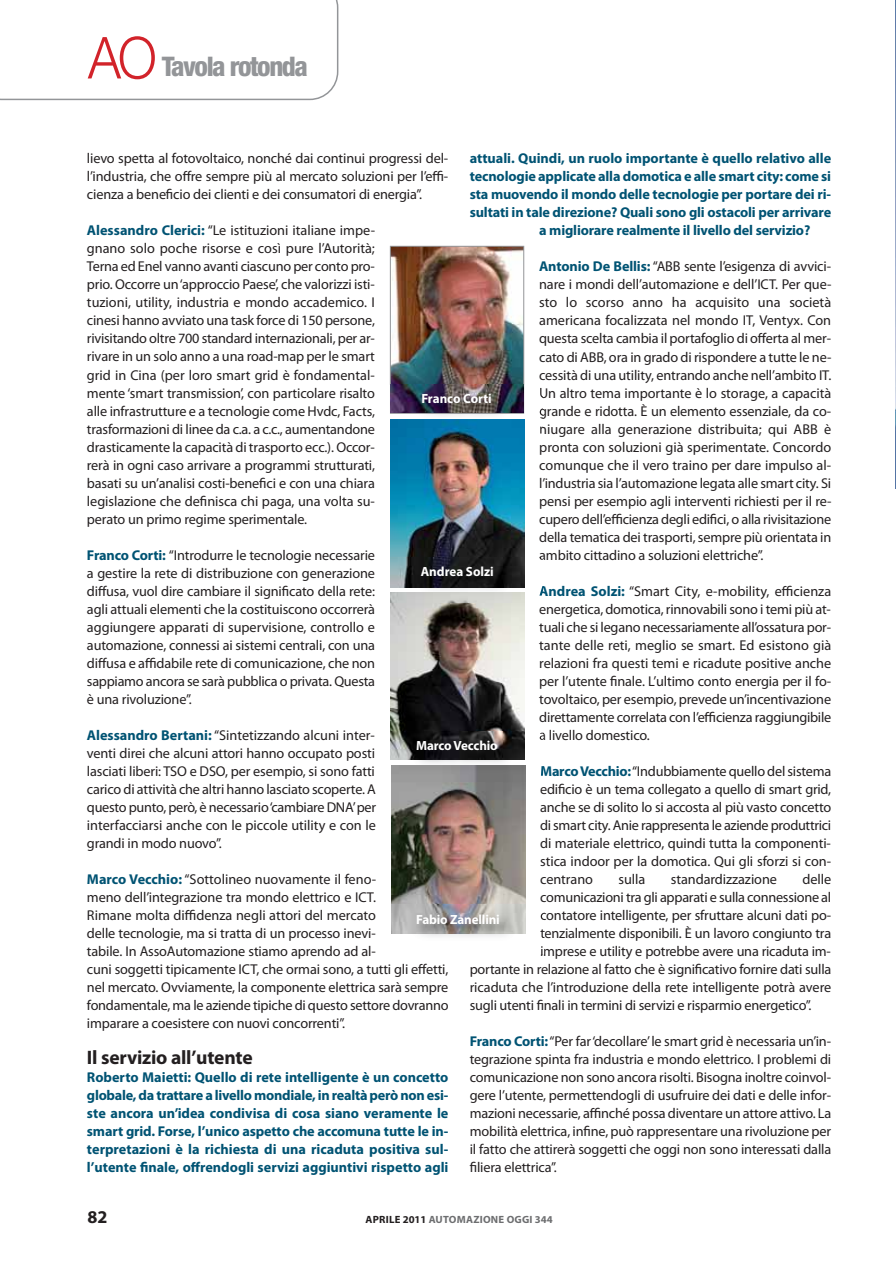
<style>
.page{position:relative;width:896px;height:1264px;background:#fff}
.page>*{position:absolute;margin:0;border:0;box-sizing:border-box;transform-origin:0 0}
.t1{font:800 condensed 27px "Helvetica Neue LT";letter-spacing:-.055em;color:#939598}
.t2{font:700 19.5px "Myriad Pro";letter-spacing:-.01em;color:#231f20}
.t3{font:700 18px "Myriad Pro";color:#231f20}
.t4{font:14.25px/18px "Myriad Pro";letter-spacing:-.01em;color:#231f20;text-align:justify}
.t5{font:700 14.25px/18px "Myriad Pro";letter-spacing:-.01em;color:#005373;text-align:justify}
.t6{font:700 13.35px "Myriad Pro";letter-spacing:-.01em;color:#fff}
.t7{font:700 10.5px "Myriad Pro";letter-spacing:.02em;color:#6d6e70}
.s1{font-weight:300;font-stretch:normal;font-size:57.9px;color:#d2232a}
.s2{font-weight:700;color:#005373}
.s3{color:#231f20}
</style>
<div class="page">
<svg style="left:0;top:0;width:338px;height:100px"></svg>
<img style="left:390px;top:437px;width:134px;height:121px">
<img style="left:390px;top:603px;width:134px;height:128px">
<img style="left:390px;top:558px;width:154px;height:45px">
<svg style="left:539px;top:585px;width:5px;height:10px"></svg>
<img style="left:390px;top:558px;width:134px;height:29px">
<img style="left:390px;top:592px;width:134px;height:11px">
<img style="left:391px;top:781px;width:134px;height:124px">
<img style="left:391px;top:905px;width:153px;height:33px">
<svg style="left:541px;top:911px;width:3px;height:9px"></svg>
<svg style="left:540px;top:928px;width:4px;height:9px"></svg>
<svg style="left:541px;top:946px;width:2px;height:8px"></svg>
<img style="left:391px;top:905px;width:134px;height:28px">
<img style="left:390px;top:731px;width:154px;height:50px">
<svg style="left:540px;top:731px;width:4px;height:8px"></svg>
<svg style="left:541px;top:765px;width:3px;height:10px"></svg>
<img style="left:390px;top:731px;width:134px;height:28px">
<img style="left:391px;top:765px;width:134px;height:16px">
<img style="left:392px;top:248px;width:130px;height:137px">
<div style="left:390px;top:246px;width:134px;height:167px;border:1px solid #939598"></div>
<img style="left:390px;top:385px;width:152px;height:52px">
<svg style="left:540px;top:387px;width:2px;height:11px"></svg>
<svg style="left:540px;top:407px;width:2px;height:11px"></svg>
<svg style="left:540px;top:426px;width:2px;height:8px"></svg>
<img style="left:390px;top:419px;width:134px;height:18px">
<img style="left:391px;top:385px;width:132px;height:28px">
<img style="left:895px;top:0;width:1px;height:489px">
<h1 class="t1" style="left:88px;top:58px;width:221px"><span class="s1">AO</span> Tavola rotonda</h1>
<p class="t4" style="left:87px;top:151px;width:363px">lievo spetta al fotovoltaico, nonché dai continui progressi del&shy;l’industria, che offre sempre più al mercato soluzioni per l’effi&shy;cienza a beneficio dei clienti e dei consumatori di energia”.</p>
<p class="t4" style="left:87px;top:223px;width:290px"><span class="s2">Alessandro Clerici:</span> “Le istituzioni italiane impe&shy;gnano solo poche risorse e così pure l’Autorità; Terna ed Enel vanno avanti ciascuno per conto pro&shy;prio. Occorre un ‘approccio Paese’, che valorizzi isti&shy;tuzioni, utility, industria e mondo accademico. I cinesi hanno avviato una task force di 150 persone, rivisitando oltre 700 standard internazionali, per ar&shy;rivare in un solo anno a una road-map per le smart grid in Cina (per loro smart grid è fondamental&shy;mente ‘smart transmission’, con particolare risalto alle infrastrutture e a tecnologie come Hvdc, Facts, trasformazioni di linee da c.a. a c.c., aumentandone drasticamente la capacità di trasporto ecc.). Occor&shy;rerà in ogni caso arrivare a programmi strutturati, basati su un’analisi costi-benefici e con una chiara legislazione che definisca chi paga, una volta su&shy;perato un primo regime sperimentale.</p>
<p class="t4" style="left:87px;top:547px;width:290px"><span class="s2">Franco Corti:</span> “Introdurre le tecnologie necessarie a gestire la rete di distribuzione con generazione diffusa, vuol dire cambiare il significato della rete: agli attuali elementi che la costituiscono occorrerà aggiungere apparati di supervisione, controllo e automazione, connessi ai sistemi centrali, con una diffusa e affidabile rete di comunicazione, che non sappiamo ancora se sarà pubblica o privata. Questa è una rivoluzione”.</p>
<p class="t4" style="left:87px;top:727px;width:291px"><span class="s2">Alessandro Bertani:</span> “Sintetizzando alcuni inter&shy;venti direi che alcuni attori hanno occupato posti lasciati liberi: TSO e DSO, per esempio, si sono fatti carico di attività che altri hanno lasciato scoperte. A questo punto, però, è necessario ‘cambiare DNA’ per interfacciarsi anche con le piccole utility e con le grandi in modo nuovo”.</p>
<p class="t4" style="left:87px;top:871px;width:363px;text-align:left"><span class="s2">Marco Vecchio:</span> “Sottolineo nuovamente il feno-<br>meno dell’integrazione tra mondo elettrico e ICT.<br>Rimane molta diffidenza negli attori del mercato<br>delle tecnologie, ma si tratta di un processo inevi-<br>tabile. In AssoAutomazione stiamo aprendo ad al-<br>cuni soggetti tipicamente ICT, che ormai sono, a tutti gli effetti, nel mercato. Ovviamente, la componente elettrica sarà sempre fondamentale, ma le aziende tipiche di questo settore dovranno imparare a coesistere con nuovi concorrenti”.</p>
<h2 class="t2" style="left:87px;top:1049px;width:167px">Il servizio all’utente</h2>
<p class="t5" style="left:87px;top:1069px;width:363px">Roberto Maietti: Quello di rete intelligente è un concetto globale, da trattare a livello mondiale, in realtà però non esi&shy;ste ancora un’idea condivisa di cosa siano veramente le smart grid. Forse, l’unico aspetto che accomuna tutte le in&shy;terpretazioni è la richiesta di una ricaduta positiva sul&shy;l’utente finale, offrendogli servizi aggiuntivi rispetto agli</p>
<p class="t5" style="left:470px;top:151px;width:363px">attuali. Quindi, un ruolo importante è quello relativo alle</p>
<p class="t5" style="left:470px;top:169px;width:363px">tecnologie applicate alla domotica e alle smart city: come si</p>
<p class="t5" style="left:470px;top:187px;width:363px">sta muovendo il mondo delle tecnologie per portare dei ri-</p>
<p class="t5" style="left:470px;top:205px;width:363px">sultati in tale direzione? Quali sono gli ostacoli per arrivare</p>
<p class="t5" style="left:539px;top:223px;width:273px">a migliorare realmente il livello del servizio?</p>
<p class="t4" style="left:539px;top:259px;width:294px"><span class="s2">Antonio De Bellis:</span> “ABB sente l’esigenza di avvici&shy;nare i mondi dell’automazione e dell’ICT. Per que&shy;sto lo scorso anno ha acquisito una società americana focalizzata nel mondo IT, Ventyx. Con questa scelta cambia il portafoglio di offerta al mer&shy;cato di ABB, ora in grado di rispondere a tutte le ne&shy;cessità di una utility, entrando anche nell’ambito IT.<br>Un altro tema importante è lo storage, a capacità grande e ridotta. È un elemento essenziale, da co&shy;niugare alla generazione distribuita; qui ABB è pronta con soluzioni già sperimentate. Concordo comunque che il vero traino per dare impulso al&shy;l’industria sia l’automazione legata alle smart city. Si pensi per esempio agli interventi richiesti per il re&shy;cupero dell’efficienza degli edifici, o alla rivisitazione della tematica dei trasporti, sempre più orientata in ambito cittadino a soluzioni elettriche”.</p>
<p class="t4" style="left:539px;top:583px;width:294px"><span class="s2">Andrea Solzi:</span> “Smart City, e-mobility, efficienza energetica, domotica, rinnovabili sono i temi più at&shy;tuali che si legano necessariamente all’ossatura por&shy;tante delle reti, meglio se smart. Ed esistono già relazioni fra questi temi e ricadute positive anche per l’utente finale. L’ultimo conto energia per il fo&shy;tovoltaico, per esempio, prevede un’incentivazione direttamente correlata con l’efficienza raggiungibile a livello domestico.</p>
<p class="t4" style="left:540px;top:763px;width:293px"><span class="s2">Marco Vecchio:</span>“Indubbiamente quello del sistema edificio è un tema collegato a quello di smart grid, anche se di solito lo si accosta al più vasto concetto di smart city. Anie rappresenta le aziende produttrici di materiale elettrico, quindi tutta la componenti&shy;stica indoor per la domotica. Qui gli sforzi si con&shy;centrano</p>
<p class="t6" style="left:421px;top:393px;width:72px">Franco Corti</p>
<p class="t6" style="left:421px;top:566px;width:75px">Andrea Solzi</p>
<p class="t6" style="left:416px;top:740px;width:83px">Marco Vecchio</p>
<p class="t4" style="left:618px;top:871px;width:28px">sulla</p>
<p class="t4" style="left:671px;top:871px;width:108px">standardizzazione</p>
<p class="t4" style="left:802px;top:871px;width:30px">delle</p>
<p class="t4" style="left:540px;top:889px;width:292px">comunicazioni tra gli apparati e sulla connessione al</p>
<p class="t4" style="left:540px;top:907px;width:293px">contatore intelligente, per sfruttare alcuni dati po-</p>
<p class="t4" style="left:540px;top:925px;width:292px">tenzialmente disponibili. È un lavoro congiunto tra</p>
<p class="t4" style="left:540px;top:943px;width:292px">imprese e utility e potrebbe avere una ricaduta im-</p>
<p class="t4" style="left:470px;top:961px;width:363px">portante in relazione al fatto che è significativo fornire dati sulla</p>
<p class="t4" style="left:470px;top:979px;width:363px">ricaduta che l’introduzione della rete intelligente potrà avere</p>
<p class="t4" style="left:470px;top:997px;width:343px">sugli utenti finali in termini di servizi e risparmio energetico”.</p>
<p class="t4" style="left:470px;top:1033px;width:363px"><span class="s2">Franco Corti:</span>“Per far ‘decollare’ le smart grid è necessaria un’in&shy;tegrazione spinta fra industria e mondo elettrico. I problemi di comunicazione non sono ancora risolti. Bisogna inoltre coinvol&shy;gere l’utente, permettendogli di usufruire dei dati e delle infor&shy;mazioni necessarie, affinché possa diventare un attore attivo. La mobilità elettrica, infine, può rappresentare una rivoluzione per il fatto che attirerà soggetti che oggi non sono interessati dalla filiera elettrica”.</p>
<p class="t6" style="left:416px;top:914px;width:85px">Fabio Zanellini</p>
<p class="t3" style="left:87px;top:1210px;width:21px">82</p>
<p class="t7" style="left:365px;top:1215px;width:189px"><span class="s3">APRILE 2011</span> AUTOMAZIONE OGGI 344</p>
</div>
